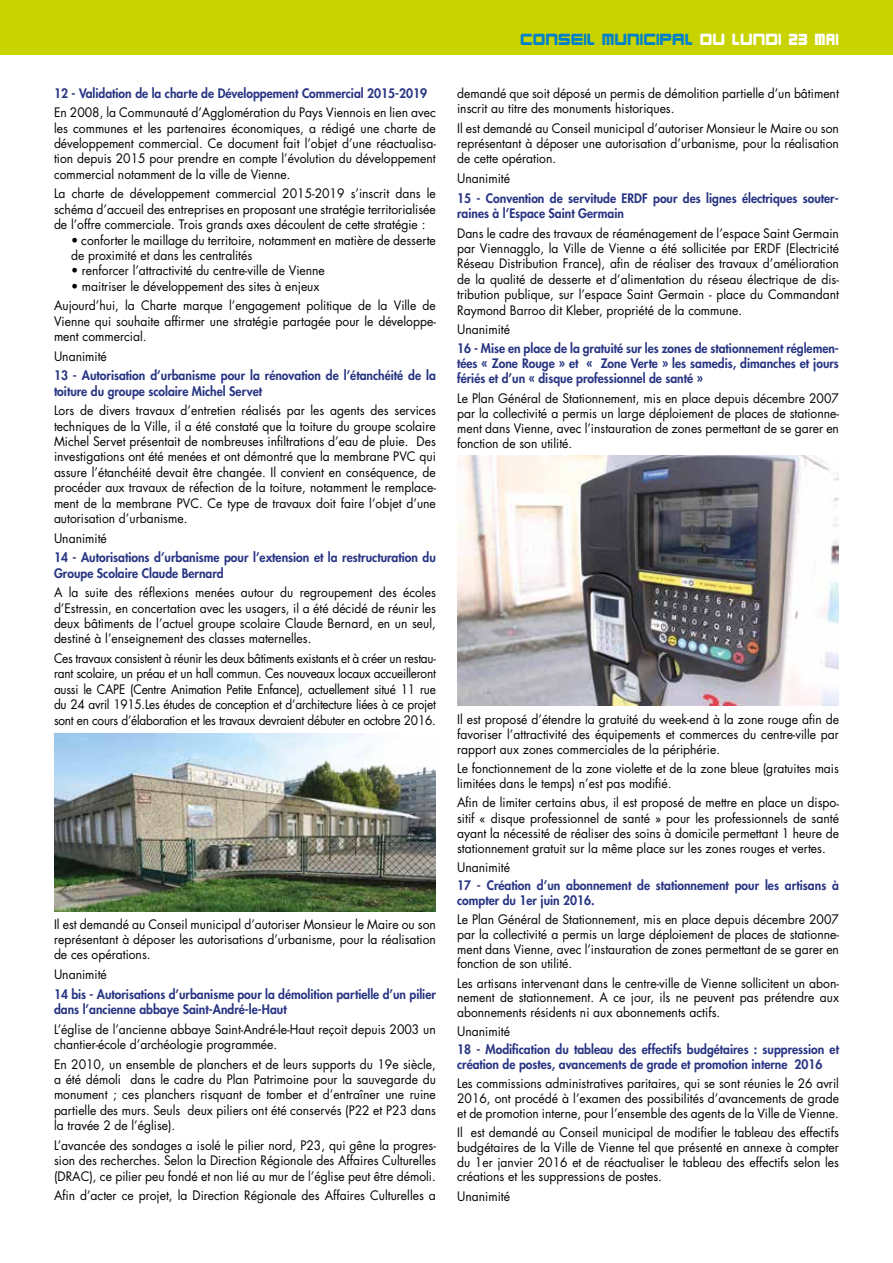
<style>
.page{position:relative;width:893px;height:1263px;background:#fff}
.page>*{position:absolute;margin:0;border:0;box-sizing:border-box;transform-origin:0 0}
.t1{font:700 15px "Karnivore";color:#0081c9}
.t2{font:12.75px/15.5px "Futura Std";color:#000;text-align:justify;scale:.95 1}
.t3{font:800 12.75px/15.5px "Futura Std";color:#283583;scale:.95 1}
.t4{font:12.75px/15.5px "Futura Std";color:#000;text-align:justify;scale:.93 1}
.s1{color:#fff}
</style>
<div class="page">
<div style="left:0;top:0;width:893px;height:54px;background:#c8d300"></div>
<img style="left:54px;top:733px;width:382px;height:178px">
<img style="left:457px;top:455px;width:382px;height:251px">
<p class="t3" style="left:54px;top:85px;width:394px">12 - Validation de la charte de Développement Commercial 2015-2019</p>
<p class="t2" style="left:54px;top:105px;width:403px">En 2008, la Communauté d’Agglomération du Pays Viennois en lien avec les communes et les partenaires économiques, a rédigé une charte de développement commercial. Ce document fait l’objet d’une réactualisa&shy;tion depuis 2015 pour prendre en compte l’évolution du développement commercial notamment de la ville de Vienne.</p>
<p class="t2" style="left:54px;top:186px;width:403px">La charte de développement commercial 2015-2019 s’inscrit dans le schéma d’accueil des entreprises en proposant une stratégie territorialisée de l’offre commerciale. Trois grands axes découlent de cette stratégie :</p>
<p class="t2" style="left:71px;top:232px;width:386px">• conforter le maillage du territoire, notamment en matière de desserte de proximité et dans les centralités</p>
<p class="t2" style="left:71px;top:263px;width:269px">• renforcer l’attractivité du centre-ville de Vienne</p>
<p class="t2" style="left:54px;top:276px;width:403px;line-height:19.6px;text-indent:17px">• maitriser le développement des sites à enjeux<br>Aujourd’hui, la Charte marque l’engagement politique de la Ville de</p>
<p class="t2" style="left:54px;top:313px;width:403px">Vienne qui souhaite affirmer une stratégie partagée pour le développe&shy;ment commercial.</p>
<p class="t2" style="left:54px;top:348px;width:57px">Unanimité</p>
<p class="t3" style="left:54px;top:368px;width:403px">13 - Autorisation d’urbanisme pour la rénovation de l’étanchéité de la toiture du groupe scolaire Michel Servet</p>
<p class="t2" style="left:54px;top:403px;width:403px">Lors de divers travaux d’entretien réalisés par les agents des services techniques de la Ville, il a été constaté que la toiture du groupe scolaire Michel Servet présentait de nombreuses infiltrations d’eau de pluie. Des investigations ont été menées et ont démontré que la membrane PVC qui assure l’étanchéité devait être changée. Il convient en conséquence, de procéder aux travaux de réfection de la toiture, notamment le remplace&shy;ment de la membrane PVC. Ce type de travaux doit faire l’objet d’une autorisation d’urbanisme.</p>
<p class="t2" style="left:54px;top:530px;width:57px">Unanimité</p>
<p class="t3" style="left:54px;top:550px;width:403px">14 - Autorisations d’urbanisme pour l’extension et la restructuration du<br>Groupe Scolaire Claude Bernard</p>
<p class="t2" style="left:54px;top:585px;width:403px">A la suite des réflexions menées autour du regroupement des écoles d’Estressin, en concertation avec les usagers, il a été décidé de réunir les deux bâtiments de l’actuel groupe scolaire Claude Bernard, en un seul, destiné à l’enseignement des classes maternelles.</p>
<p class="t4" style="left:54px;top:651px;width:412px">Ces travaux consistent à réunir les deux bâtiments existants et à créer un restau&shy;rant scolaire, un préau et un hall commun. Ces nouveaux locaux accueilleront aussi le CAPE (Centre Animation Petite Enfance), actuellement situé 11 rue du 24 avril 1915.Les études de conception et d’architecture liées à ce projet sont en cours d’élaboration et les travaux devraient débuter en octobre 2016.</p>
<p class="t2" style="left:54px;top:916px;width:403px">Il est demandé au Conseil municipal d’autoriser Monsieur le Maire ou son représentant à déposer les autorisations d’urbanisme, pour la réalisation de ces opérations.</p>
<p class="t2" style="left:54px;top:967px;width:57px">Unanimité</p>
<p class="t3" style="left:54px;top:986px;width:403px">14 bis - Autorisations d’urbanisme pour la démolition partielle d’un pilier dans l’ancienne abbaye Saint-André-le-Haut</p>
<p class="t2" style="left:54px;top:1021px;width:403px">L’église de l’ancienne abbaye Saint-André-le-Haut reçoit depuis 2003 un chantier-école d’archéologie programmée.</p>
<p class="t2" style="left:54px;top:1056px;width:403px">En 2010, un ensemble de planchers et de leurs supports du 19e siècle, a été démoli dans le cadre du Plan Patrimoine pour la sauvegarde du monument ; ces planchers risquant de tomber et d’entraîner une ruine partielle des murs. Seuls deux piliers ont été conservés (P22 et P23 dans la travée 2 de l’église).</p>
<p class="t2" style="left:54px;top:1137px;width:403px">L’avancée des sondages a isolé le pilier nord, P23, qui gêne la progres&shy;sion des recherches. Selon la Direction Régionale des Affaires Culturelles (DRAC), ce pilier peu fondé et non lié au mur de l’église peut être démoli.</p>
<p class="t2" style="left:54px;top:1188px;width:403px">Afin d’acter ce projet, la Direction Régionale des Affaires Culturelles a</p>
<p class="t1" style="left:520px;top:28px;width:320px">CONSEIL MUNICIPAL <span class="s1">DU LUNDI 23 maI</span></p>
<p class="t2" style="left:457px;top:85px;width:403px">demandé que soit déposé un permis de démolition partielle d’un bâtiment inscrit au titre des monuments historiques.</p>
<p class="t2" style="left:457px;top:120px;width:403px">Il est demandé au Conseil municipal d’autoriser Monsieur le Maire ou son représentant à déposer une autorisation d’urbanisme, pour la réalisation de cette opération.</p>
<p class="t2" style="left:457px;top:171px;width:57px">Unanimité</p>
<p class="t3" style="left:457px;top:190px;width:403px">15 - Convention de servitude ERDF pour des lignes électriques souter&shy;raines à l’Espace Saint Germain</p>
<p class="t2" style="left:457px;top:225px;width:403px">Dans le cadre des travaux de réaménagement de l’espace Saint Germain par Viennagglo, la Ville de Vienne a été sollicitée par ERDF (Electricité Réseau Distribution France), afin de réaliser des travaux d’amélioration de la qualité de desserte et d’alimentation du réseau électrique de dis&shy;tribution publique, sur l’espace Saint Germain - place du Commandant Raymond Barroo dit Kleber, propriété de la commune.</p>
<p class="t2" style="left:457px;top:322px;width:57px">Unanimité</p>
<p class="t3" style="left:457px;top:341px;width:403px;line-height:15px;text-align:justify">16 - Mise en place de la gratuité sur les zones de stationnement réglemen&shy;tées « Zone Rouge » et « Zone Verte » les samedis, dimanches et jours fériés et d’un « disque professionnel de santé »</p>
<p class="t2" style="left:457px;top:391px;width:403px;line-height:15px">Le Plan Général de Stationnement, mis en place depuis décembre 2007 par la collectivité a permis un large déploiement de places de stationne&shy;ment dans Vienne, avec l’instauration de zones permettant de se garer en fonction de son utilité.</p>
<p class="t2" style="left:457px;top:711px;width:403px;line-height:15px">Il est proposé d’étendre la gratuité du week-end à la zone rouge afin de favoriser l’attractivité des équipements et commerces du centre-ville par rapport aux zones commerciales de la périphérie.</p>
<p class="t2" style="left:457px;top:761px;width:403px;line-height:15px">Le fonctionnement de la zone violette et de la zone bleue (gratuites mais limitées dans le temps) n’est pas modifié.</p>
<p class="t2" style="left:457px;top:795px;width:403px">Afin de limiter certains abus, il est proposé de mettre en place un dispo&shy;sitif « disque professionnel de santé » pour les professionnels de santé ayant la nécessité de réaliser des soins à domicile permettant 1 heure de stationnement gratuit sur la même place sur les zones rouges et vertes.</p>
<p class="t2" style="left:457px;top:860px;width:57px">Unanimité</p>
<p class="t3" style="left:457px;top:878px;width:403px;line-height:14.9px">17 - Création d’un abonnement de stationnement pour les artisans à compter du 1er juin 2016.</p>
<p class="t2" style="left:457px;top:912px;width:403px;line-height:14.9px">Le Plan Général de Stationnement, mis en place depuis décembre 2007 par la collectivité a permis un large déploiement de places de stationne&shy;ment dans Vienne, avec l’instauration de zones permettant de se garer en fonction de son utilité.</p>
<p class="t2" style="left:457px;top:975px;width:403px;line-height:14.9px">Les artisans intervenant dans le centre-ville de Vienne sollicitent un abon&shy;nement de stationnement. A ce jour, ils ne peuvent pas prétendre aux abonnements résidents ni aux abonnements actifs.</p>
<p class="t2" style="left:457px;top:1024px;width:57px">Unanimité</p>
<p class="t3" style="left:457px;top:1042px;width:403px;line-height:14.9px">18 - Modification du tableau des effectifs budgétaires : suppression et création de postes, avancements de grade et promotion interne 2016</p>
<p class="t2" style="left:457px;top:1076px;width:403px;line-height:14.9px">Les commissions administratives paritaires, qui se sont réunies le 26 avril 2016, ont procédé à l’examen des possibilités d’avancements de grade et de promotion interne, pour l’ensemble des agents de la Ville de Vienne.</p>
<p class="t2" style="left:457px;top:1125px;width:403px;line-height:14.9px">Il est demandé au Conseil municipal de modifier le tableau des effectifs budgétaires de la Ville de Vienne tel que présenté en annexe à compter du 1er janvier 2016 et de réactualiser le tableau des effectifs selon les créations et les suppressions de postes.</p>
<p class="t2" style="left:457px;top:1188px;width:57px">Unanimité</p>
</div>
